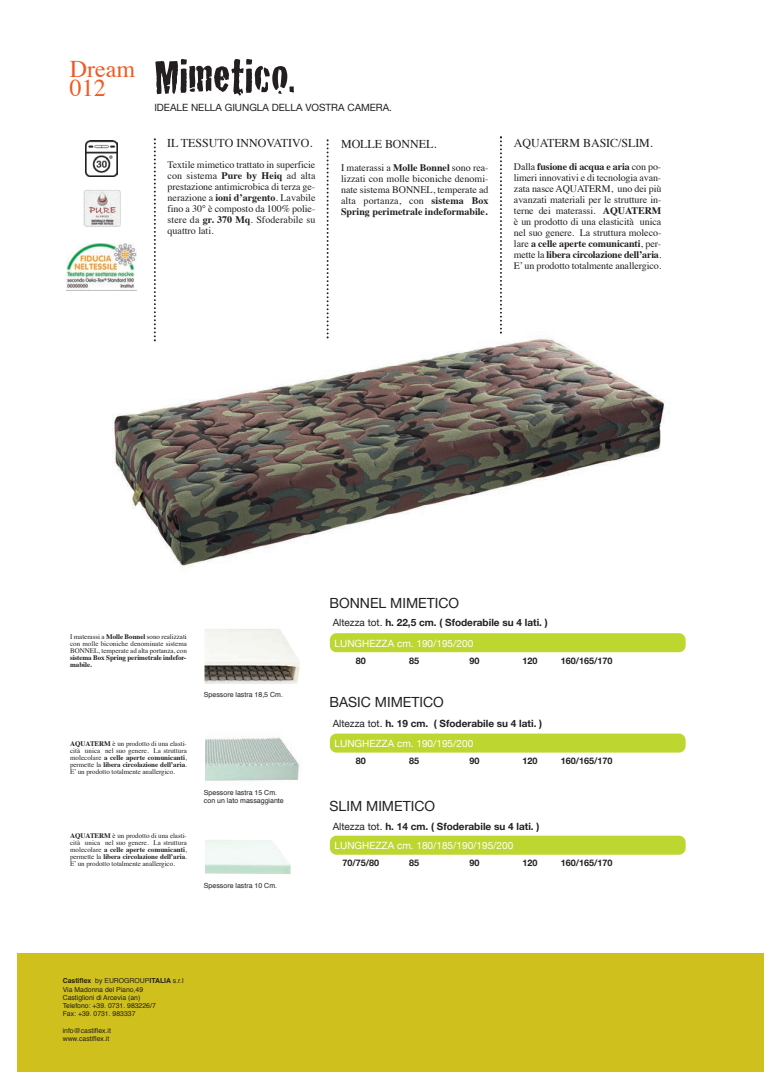
<style>
.page{position:relative;width:780px;height:1088px;background:#fff}
.page>*{position:absolute;margin:0;border:0;box-sizing:border-box;transform-origin:0 0}
.t1{font:50px "Cracked";color:#231f20}
.t2{font:24px "Times";color:#f15921}
.t3{font:14px "Helvetica Neue";color:#231f20}
.t4{font:12px "Times";letter-spacing:-.005em;color:#231f20}
.t5{font:10px/11px "Times";color:#231f20;text-align:justify}
.t6{font:700 10px "Helvetica Neue";color:#231f20}
.t7{font:10px "Helvetica Neue";color:#fff}
.t8{font:10px "Helvetica Neue";color:#231f20}
.t9{font:700 9px "Helvetica Neue";color:#231f20}
.t10{font:7px/7px "Times";letter-spacing:-.005em;color:#231f20;text-align:justify}
.t11{font:7px/8.4px "Helvetica";color:#231f20}
.t12{font:700 7px/7px "Times";letter-spacing:-.01em;color:#231f20}
.t13{font:6.88px/8.2px "Helvetica";color:#231f20}
.s1{font-weight:700}
.s2{font-weight:400}
</style>
<div class="page">
<div style="left:18px;top:953px;width:746px;height:119px;background:#d0c01e"></div>
<img style="left:112px;top:324px;width:553px;height:243px">
<img style="left:86px;top:140px;width:32px;height:36px">
<img style="left:83px;top:190px;width:38px;height:37px;border-radius:3px">
<img style="left:67px;top:243px;width:70px;height:47px">
<div style="left:330px;top:633px;width:355px;height:19px;background:#bed630;border-radius:7px"></div>
<div style="left:330px;top:733px;width:355px;height:19px;background:#bed630;border-radius:7px"></div>
<div style="left:330px;top:836px;width:355px;height:19px;background:#bed630;border-radius:7px"></div>
<svg style="left:205px;top:840px;width:86px;height:34px"></svg>
<svg style="left:213px;top:737px;width:87px;height:44px;background:#c4d2cb"></svg>
<img style="left:205px;top:738px;width:8px;height:43px">
<img style="left:204px;top:629px;width:96px;height:55px">
<svg style="left:154px;top:138px;width:2px;height:203px"></svg>
<svg style="left:326px;top:139px;width:2px;height:199px"></svg>
<svg style="left:500px;top:136px;width:2px;height:198px"></svg>
<h1 class="t1" style="left:70px;top:50px;width:226px"><sub>012</sub> Mimetico.</h1>
<p class="t8" style="left:154px;top:101px;width:239px">IDEALE NELLA GIUNGLA DELLA VOSTRA CAMERA.</p>
<h2 class="t2" style="left:70px;top:59px;width:67px">Dream</h2>
<p class="t4" style="left:167px;top:138px;width:147px">IL TESSUTO INNOVATIVO.</p>
<p class="t5" style="left:167px;top:160px;width:149px">Textile mimetico trattato in superficie con sistema <span class="s1">Pure by Heiq</span> ad alta prestazione antimicrobica di terza ge&shy;nerazione a <span class="s1">ioni d’argento</span>. Lavabile fino a 30° è composto da 100% polie&shy;stere da <span class="s1">gr. 370 Mq</span>. Sfoderabile su quattro lati.</p>
<p class="t4" style="left:341px;top:139px;width:97px">MOLLE BONNEL.</p>
<p class="t5" style="left:341px;top:163px;width:149px">I materassi a <span class="s1">Molle Bonnel</span> sono rea&shy;lizzati con molle biconiche denomi&shy;nate sistema BONNEL, temperate ad alta portanza, con <span class="s1">sistema Box Spring perimetrale indeformabile.</span></p>
<p class="t4" style="left:514px;top:138px;width:140px">AQUATERM BASIC/SLIM.</p>
<p class="t5" style="left:514px;top:162px;width:149px">Dalla <span class="s1">fusione di acqua e aria</span> con po&shy;limeri innovativi e di tecnologia avan&shy;zata nasce AQUATERM, uno dei più avanzati materiali per le strutture in&shy;terne dei materassi. <span class="s1">AQUATERM </span>è un prodotto di una elasticità unica nel suo genere. La struttura moleco&shy;lare <span class="s1">a celle aperte comunicanti</span>, per&shy;mette la <span class="s1">libera circolazione dell’aria</span>.<br>E’ un prodotto totalmente anallergico.</p>
<h3 class="t3" style="left:329px;top:595px;width:131px">BONNEL MIMETICO</h3>
<p class="t10" style="left:70px;top:633px;width:118px">I materassi a <span class="s1">Molle Bonnel</span> sono realizzati con molle biconiche denominate sistema BONNEL, temperate ad alta portanza, con</p>
<p class="t12" style="left:70px;top:654px;width:118px">sistema Box Spring perimetrale indefor&shy;mabile.</p>
<p class="t11" style="left:204px;top:691px;width:80px">Spessore lastra 18,5 Cm.</p>
<p class="t10" style="left:70px;top:741px;width:118px"><span class="s1">AQUATERM</span> è un prodotto di una elasti&shy;cità unica nel suo genere. La struttura molecolare <span class="s1">a celle aperte comunicanti</span>, permette la <span class="s1">libera circolazione dell’aria</span>.<br>E’ un prodotto totalmente anallergico.</p>
<p class="t10" style="left:70px;top:833px;width:118px"><span class="s1">AQUATERM</span> è un prodotto di una elasti&shy;cità unica nel suo genere. La struttura molecolare <span class="s1">a celle aperte comunicanti</span>, permette la <span class="s1">libera circolazione dell’aria</span>.<br>E’ un prodotto totalmente anallergico.</p>
<p class="t11" style="left:204px;top:789px;width:81px">Spessore lastra 15 Cm. con un lato massaggiante</p>
<p class="t11" style="left:204px;top:881px;width:75px">Spessore lastra 10 Cm.</p>
<p class="t13" style="left:63px;top:977px;width:122px"><span class="s1">Castiflex</span> by EUROGROUP<span class="s1">ITALIA</span> s.r.l<br>Via Madonna del Piano,49<br>Castiglioni di Arcevia (an)<br>Telefono: +39. 0731. 983226/7<br>Fax: +39. 0731. 983337</p>
<p class="t13" style="left:63px;top:1027px;width:50px">info@castiflex.it www.castiflex.it</p>
<p class="t6" style="left:333px;top:616px;width:216px"><span class="s2">Altezza tot.</span> h. 22,5 cm. ( Sfoderabile su 4 lati. )</p>
<p class="t7" style="left:334px;top:637px;width:140px">LUNGHEZZA cm. 190/195/200</p>
<p class="t9" style="left:356px;top:655px;width:12px">80</p>
<p class="t9" style="left:409px;top:655px;width:12px">85</p>
<p class="t9" style="left:469px;top:655px;width:12px">90</p>
<p class="t9" style="left:522px;top:655px;width:17px">120</p>
<p class="t9" style="left:560px;top:655px;width:53px">160/165/170</p>
<h3 class="t3" style="left:329px;top:694px;width:116px">BASIC MIMETICO</h3>
<p class="t6" style="left:333px;top:717px;width:211px"><span class="s2">Altezza tot.</span> h. 19 cm. ( Sfoderabile su 4 lati. )</p>
<p class="t7" style="left:334px;top:737px;width:140px">LUNGHEZZA cm. 190/195/200</p>
<p class="t9" style="left:356px;top:755px;width:12px">80</p>
<p class="t9" style="left:409px;top:755px;width:12px">85</p>
<p class="t9" style="left:469px;top:755px;width:12px">90</p>
<p class="t9" style="left:522px;top:755px;width:17px">120</p>
<p class="t9" style="left:560px;top:755px;width:53px">160/165/170</p>
<h3 class="t3" style="left:329px;top:798px;width:107px">SLIM MIMETICO</h3>
<p class="t6" style="left:333px;top:820px;width:208px"><span class="s2">Altezza tot.</span> h. 14 cm. ( Sfoderabile su 4 lati. )</p>
<p class="t7" style="left:334px;top:840px;width:180px">LUNGHEZZA cm. 180/185/190/195/200</p>
<p class="t9" style="left:342px;top:857px;width:38px">70/75/80</p>
<p class="t9" style="left:409px;top:857px;width:12px">85</p>
<p class="t9" style="left:469px;top:857px;width:12px">90</p>
<p class="t9" style="left:522px;top:857px;width:17px">120</p>
<p class="t9" style="left:560px;top:857px;width:53px">160/165/170</p>
</div>
